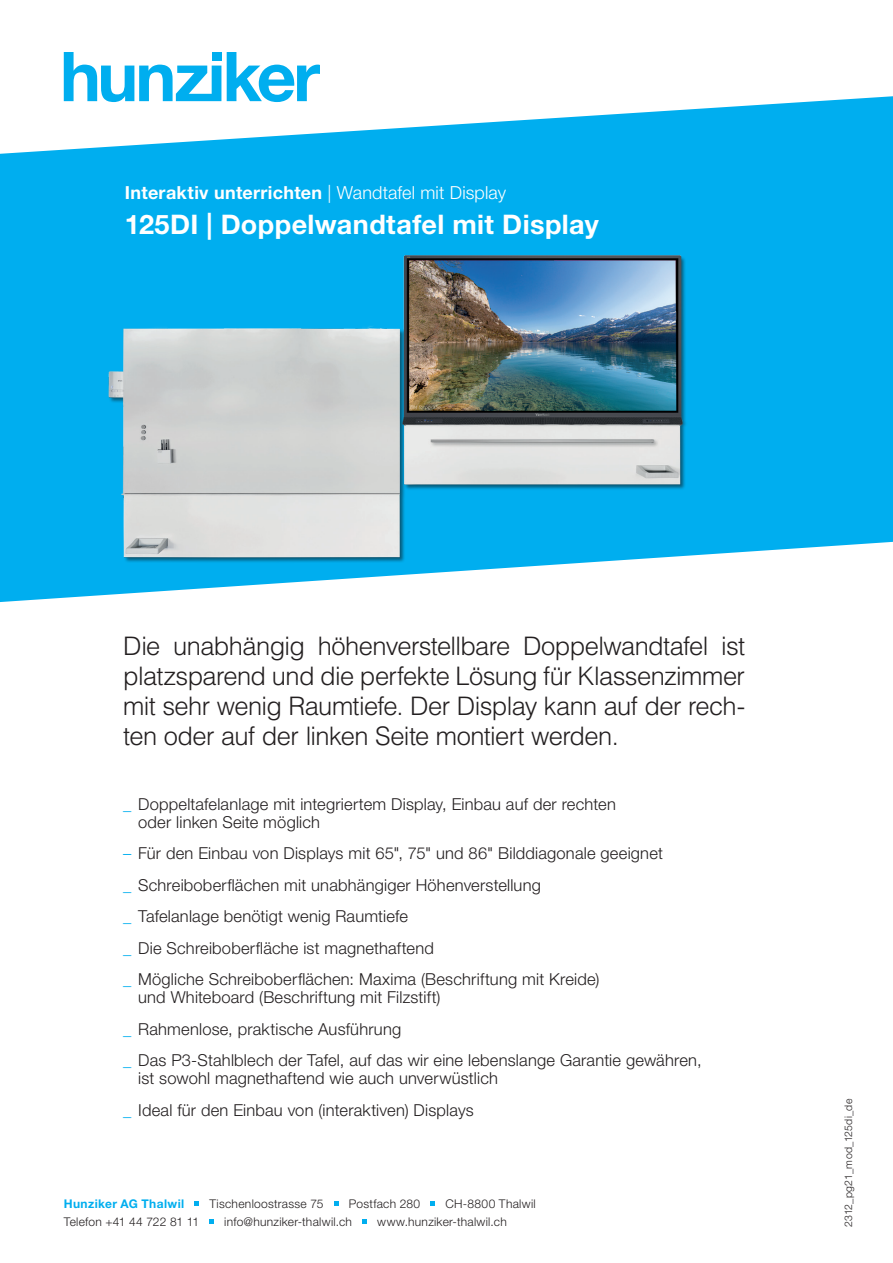
<style>
.page{position:relative;width:893px;height:1263px;background:#fff}
.page>*{position:absolute;margin:0;border:0;box-sizing:border-box;transform-origin:0 0}
.t1{font:700 27px "Helvetica Neue LT Pro";letter-spacing:.015em;color:#fff}
.t2{font:300 25.5px/30px "Helvetica LT Std";letter-spacing:-.025em;color:#231f20;text-align:justify}
.t3{font:700 18px "Helvetica Neue LT Pro";letter-spacing:.015em;color:#fff}
.t4{font:300 16.5px/31.5px "Helvetica Neue LT Pro";letter-spacing:.01em;color:#231f20}
.t5{font:300 12px "Helvetica Neue LT Pro";letter-spacing:.025em;color:#231f20}
.t6{font:700 12px "Helvetica Neue LT Pro";letter-spacing:.03em;color:#00aeef}
.t7{font:300 10.5px "Helvetica Neue LT Pro";letter-spacing:.025em;color:#231f20}
.s1{font-weight:300}
.s2{color:#00aeef}
</style>
<div class="page">
<svg style="left:0;top:96px;width:893px;height:506px;fill:#00aeef"></svg>
<img style="left:83px;top:215px;width:629px;height:378px">
<svg style="left:195px;top:1201px;width:4px;height:4px"></svg>
<svg style="left:334px;top:1201px;width:4px;height:4px"></svg>
<svg style="left:431px;top:1201px;width:4px;height:4px"></svg>
<svg style="left:209px;top:1219px;width:5px;height:4px"></svg>
<svg style="left:362px;top:1219px;width:5px;height:4px"></svg>
<svg style="left:64px;top:52px;width:157px;height:50px"></svg>
<div style="left:212px;top:52px;width:9px;height:8px;background:#00aeef"></div>
<svg style="left:227px;top:52px;width:93px;height:50px"></svg>
<p class="t3" style="left:125px;top:181px;width:383px">Interaktiv unterrichten <span class="s1">| Wandtafel mit Display</span></p>
<h1 class="t1" style="left:125px;top:207px;width:475px">125DI | Doppelwandtafel mit Display</h1>
<h2 class="t2" style="left:123px;top:631px;width:623px">Die unabhängig höhenverstellbare Doppelwandtafel ist platzsparend und die perfekte Lösung für Klassenzimmer mit sehr wenig Raumtiefe. Der Display kann auf der rech&shy;ten oder auf der linken Seite montiert werden.</h2>
<p class="t4" style="left:138px;top:795px;width:479px;line-height:18px;text-indent:-15px"><span class="s2">_</span> Doppeltafelanlage mit integriertem Display, Einbau auf der rechten oder linken Seite möglich</p>
<p class="t4" style="left:123px;top:837px;width:541px"><span class="s2">–</span> Für den Einbau von Displays mit 65", 75" und 86" Bilddiagonale geeignet <span class="s2">_</span> Schreiboberflächen mit unabhängiger Höhenverstellung<br><span class="s2">_</span> Tafelanlage benötigt wenig Raumtiefe<br><span class="s2">_</span> Die Schreiboberfläche ist magnethaftend<br><span class="s2">_</span> Mögliche Schreiboberflächen: Maxima (Beschriftung mit Kreide)</p>
<p class="t4" style="left:123px;top:981px;width:580px;text-indent:15px">und Whiteboard (Beschriftung mit Filzstift)<br><span class="s2">_</span> Rahmenlose, praktische Ausführung<br><span class="s2">_</span> Das P3-Stahlblech der Tafel, auf das wir eine lebenslange Garantie gewähren,</p>
<p class="t4" style="left:123px;top:1062px;width:376px;text-indent:15px">ist sowohl magnethaftend wie auch unverwüstlich <span class="s2">_</span> Ideal für den Einbau von (interaktiven) Displays</p>
<p class="t6" style="left:64px;top:1196px;width:122px">Hunziker AG Thalwil</p>
<p class="t5" style="left:209px;top:1196px;width:116px">Tischenloostrasse 75</p>
<p class="t5" style="left:349px;top:1196px;width:73px">Postfach 280</p>
<p class="t5" style="left:445px;top:1196px;width:92px">CH-8800 Thalwil</p>
<p class="t5" style="left:64px;top:1214px;width:137px">Telefon +41 44 722 81 11</p>
<p class="t5" style="left:224px;top:1214px;width:129px">info@hunziker-thalwil.ch</p>
<p class="t5" style="left:377px;top:1214px;width:131px">www.hunziker-thalwil.ch</p>
<p class="t7" style="left:842px;top:1227px;width:130px;rotate:-90deg">2312_pg21_mod_125di_de</p>
</div>
